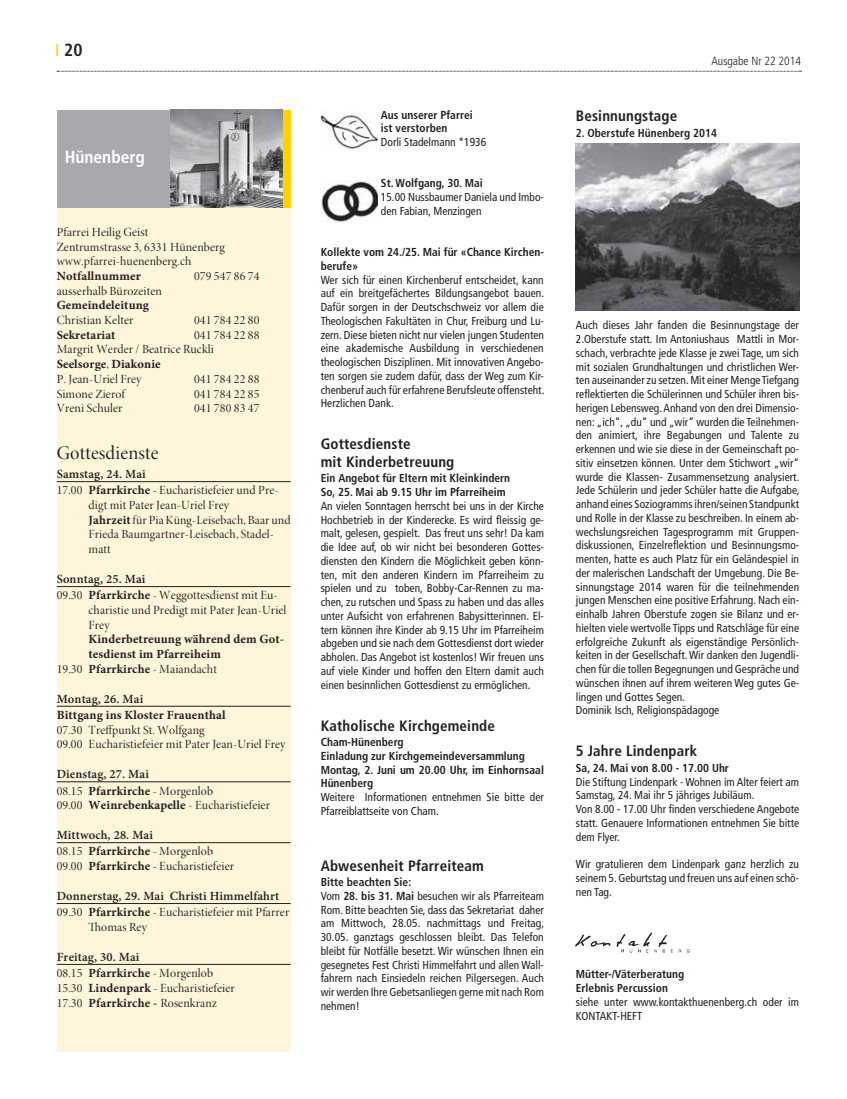
<style>
.page{position:relative;width:847px;height:1099px;background:#fff}
.page>*{position:absolute;margin:0;border:0;box-sizing:border-box;transform-origin:0 0}
.t1{font:19.38px "Minion Pro Disp";letter-spacing:.01em;color:#231f20}
.t2{font:700 condensed 17.5px "Frutiger LT Std";color:#fff}
.t3{font:700 condensed 17.5px "Frutiger LT Std";color:#231f20}
.t4{font:700 condensed 15px/17.5px "Frutiger LT Std";letter-spacing:.01em;color:#231f20}
.t5{font:12.5px/14.8px "Minion Pro Disp";letter-spacing:.01em;color:#231f20}
.t6{font:700 12.5px/14.8px "Minion Pro";letter-spacing:.01em;color:#231f20}
.t7{font:600 12.5px "Minion Pro";letter-spacing:.01em;color:#231f20}
.t8{font:300 condensed 11.88px "Frutiger LT Std";color:#231f20}
.t9{font:condensed 11.5px/13.8px "Frutiger LT Std";color:#231f20}
.t10{font:700 11.5px/13.8px "Frutiger LT Std";color:#231f20}
.s1{font-weight:400;color:#ffd200}
.s2{font-family:"Minion Pro Disp";font-weight:400}
.s3{font-family:"Minion Pro";font-weight:700}
.s4{font-weight:700;font-stretch:normal}
</style>
<div class="page">
<div style="left:57px;top:110px;width:234px;height:941px;background:#fff5db"></div>
<svg style="left:57px;top:71px;width:744px;height:1px"></svg>
<hr style="left:57px;top:481px;width:234px;height:1px;background:#231f20">
<hr style="left:57px;top:586px;width:234px;height:1px;background:#231f20">
<hr style="left:57px;top:706px;width:234px;height:1px;background:#231f20">
<hr style="left:57px;top:781px;width:234px;height:1px;background:#231f20">
<hr style="left:57px;top:842px;width:234px;height:1px;background:#231f20">
<hr style="left:57px;top:903px;width:234px;height:1px;background:#231f20">
<hr style="left:57px;top:964px;width:234px;height:1px;background:#231f20">
<div style="left:57px;top:110px;width:234px;height:97px;background:#a7a9ac"></div>
<div style="left:283px;top:110px;width:8px;height:97px;background:#ffd200"></div>
<img style="left:170px;top:110px;width:112px;height:97px">
<img style="left:321px;top:112px;width:56px;height:37px">
<img style="left:321px;top:181px;width:56px;height:41px">
<img style="left:576px;top:144px;width:223px;height:167px">
<img style="left:576px;top:932px;width:113px;height:21px">
<h2 class="t3" style="left:55px;top:41px;width:29px"><span class="s1">I</span> 20</h2>
<h2 class="t2" style="left:65px;top:148px;width:82px">Hünenberg</h2>
<p class="t5" style="left:57px;top:226px;width:170px">Pfarrei Heilig Geist<br>Zentrumstrasse 3, 6331 Hünenberg www.pfarrei-huenenberg.ch</p>
<p class="t6" style="left:57px;top:270px;width:86px">Notfallnummer</p>
<p class="t5" style="left:194px;top:270px;width:67px">079 547 86 74</p>
<p class="t5" style="left:57px;top:284px;width:107px">ausserhalb Bürozeiten</p>
<p class="t6" style="left:57px;top:299px;width:94px">Gemeindeleitung</p>
<p class="t5" style="left:57px;top:314px;width:78px">Christian Kelter</p>
<p class="t5" style="left:194px;top:314px;width:67px">041 784 22 80</p>
<p class="t6" style="left:57px;top:328px;width:60px">Sekretariat</p>
<p class="t5" style="left:57px;top:328px;width:204px;text-indent:137px">041 784 22 88<br>Margrit Werder / Beatrice Ruckli</p>
<p class="t6" style="left:57px;top:358px;width:105px">Seelsorge<span class="s2">,</span> Diakonie</p>
<p class="t5" style="left:57px;top:372px;width:86px">P. Jean-Uriel Frey</p>
<p class="t5" style="left:194px;top:372px;width:67px">041 784 22 88</p>
<p class="t5" style="left:57px;top:387px;width:70px">Simone Zierof</p>
<p class="t5" style="left:194px;top:387px;width:67px">041 784 22 85</p>
<p class="t5" style="left:57px;top:402px;width:67px">Vreni Schuler</p>
<p class="t5" style="left:194px;top:402px;width:67px">041 780 83 47</p>
<h1 class="t1" style="left:57px;top:445px;width:103px">Gottesdienste</h1>
<p class="t7" style="left:57px;top:469px;width:91px">Samstag, 24. Mai</p>
<p class="t5" style="left:89px;top:484px;width:203px;text-indent:-32px">17.00 <span class="s3">Pfarrkirche</span> - Eucharistiefeier und Pre&shy;digt mit Pater Jean-Uriel Frey<br><span class="s3">Jahrzeit</span> für Pia Küng-Leisebach, Baar und Frieda Baumgartner-Leisebach, Stadel&shy;matt</p>
<p class="t7" style="left:57px;top:574px;width:90px">Sonntag, 25. Mai</p>
<p class="t5" style="left:89px;top:589px;width:199px;text-indent:-32px">09.30 <span class="s3">Pfarrkirche</span> - Weggottesdienst mit Eu&shy;charistie und Predigt mit Pater Jean-Uriel<br>Frey</p>
<p class="t6" style="left:89px;top:633px;width:197px">Kinderbetreuung während dem Got&shy;tesdienst im Pfarreiheim</p>
<p class="t5" style="left:57px;top:662px;width:162px">19.30 <span class="s3">Pfarrkirche</span> - Maiandacht</p>
<p class="t7" style="left:57px;top:693px;width:88px">Montag, 26. Mai</p>
<p class="t6" style="left:57px;top:708px;width:170px">Bittgang ins Kloster Frauenthal</p>
<p class="t5" style="left:57px;top:723px;width:230px">07.30 Treffpunkt St. Wolfgang<br>09.00 Eucharistiefeier mit Pater Jean-Uriel Frey</p>
<p class="t7" style="left:57px;top:769px;width:94px">Dienstag, 27. Mai</p>
<p class="t5" style="left:57px;top:784px;width:215px">08.15 <span class="s3">Pfarrkirche</span> - Morgenlob<br>09.00 <span class="s3">Weinrebenkapelle</span> - Eucharistiefeier</p>
<p class="t7" style="left:57px;top:830px;width:98px">Mittwoch, 28. Mai</p>
<p class="t5" style="left:57px;top:845px;width:179px">08.15 <span class="s3">Pfarrkirche</span> - Morgenlob<br>09.00 <span class="s3">Pfarrkirche</span> - Eucharistiefeier</p>
<p class="t7" style="left:57px;top:890px;width:224px">Donnerstag, 29. Mai Christi Himmelfahrt</p>
<p class="t5" style="left:89px;top:906px;width:202px;text-indent:-32px">09.30 <span class="s3">Pfarrkirche</span> - Eucharistiefeier mit Pfarrer<br>Thomas Rey</p>
<p class="t7" style="left:57px;top:951px;width:84px">Freitag, 30. Mai</p>
<p class="t5" style="left:57px;top:966px;width:180px">08.15 <span class="s3">Pfarrkirche</span> - Morgenlob<br>15.30 <span class="s3">Lindenpark</span> - Eucharistiefeier<br>17.30 <span class="s3">Pfarrkirche -</span> Rosenkranz</p>
<p class="t10" style="left:381px;top:108px;width:93px">Aus unserer Pfarrei ist verstorben</p>
<p class="t9" style="left:381px;top:136px;width:107px">Dorli Stadelmann *1936</p>
<p class="t10" style="left:381px;top:177px;width:103px">St. Wolfgang, 30. Mai</p>
<p class="t9" style="left:381px;top:191px;width:165px">15.00 Nussbaumer Daniela und Imbo&shy;den Fabian, Menzingen</p>
<p class="t10" style="left:321px;top:246px;width:225px">Kollekte vom 24./25. Mai für «Chance Kirchen&shy;berufe»</p>
<p class="t9" style="left:321px;top:273px;width:225px;text-align:justify">Wer sich für einen Kirchenberuf entscheidet, kann auf ein breitgefächertes Bildungsangebot bauen.<br>Dafür sorgen in der Deutschschweiz vor allem die Theologischen Fakultäten in Chur, Freiburg und Lu&shy;zern. Diese bieten nicht nur vielen jungen Studenten eine akademische Ausbildung in verschiedenen theologischen Disziplinen. Mit innovativen Angebo&shy;ten sorgen sie zudem dafür, dass der Weg zum Kir&shy;chenberuf auch für erfahrene Berufsleute offensteht.<br>Herzlichen Dank.</p>
<h3 class="t4" style="left:321px;top:436px;width:135px">Gottesdienste<br>mit Kinderbetreuung</h3>
<p class="t10" style="left:321px;top:472px;width:191px">Ein Angebot für Eltern mit Kleinkindern<br>So, 25. Mai ab 9.15 Uhr im Pfarreiheim</p>
<p class="t9" style="left:321px;top:499px;width:225px;text-align:justify">An vielen Sonntagen herrscht bei uns in der Kirche Hochbetrieb in der Kinderecke. Es wird fleissig ge&shy;malt, gelesen, gespielt. Das freut uns sehr! Da kam die Idee auf, ob wir nicht bei besonderen Gottes&shy;diensten den Kindern die Möglichkeit geben könn&shy;ten, mit den anderen Kindern im Pfarreiheim zu spielen und zu toben, Bobby-Car-Rennen zu ma&shy;chen, zu rutschen und Spass zu haben und das alles unter Aufsicht von erfahrenen Babysitterinnen. El&shy;tern können ihre Kinder ab 9.15 Uhr im Pfarreiheim abgeben und sie nach dem Gottesdienst dort wieder abholen. Das Angebot ist kostenlos! Wir freuen uns auf viele Kinder und hoffen den Eltern damit auch einen besinnlichen Gottesdienst zu ermöglichen.</p>
<h3 class="t4" style="left:321px;top:717px;width:176px">Katholische Kirchgemeinde</h3>
<p class="t10" style="left:321px;top:736px;width:225px">Cham-Hünenberg<br>Einladung zur Kirchgemeindeversammlung<br>Montag, 2. Juni um 20.00 Uhr, im Einhornsaal<br>Hünenberg</p>
<p class="t9" style="left:321px;top:791px;width:225px">Weitere Informationen entnehmen Sie bitte der<br>Pfarreiblattseite von Cham.</p>
<h3 class="t4" style="left:321px;top:857px;width:165px">Abwesenheit Pfarreiteam</h3>
<p class="t9" style="left:321px;top:875px;width:225px"><span class="s4">Bitte beachten Sie:<br></span>Vom <span class="s4">28. bis 31. Mai</span> besuchen wir als Pfarreiteam Rom. Bitte beachten Sie, dass das Sekretariat daher am Mittwoch, 28.05. nachmittags und Freitag, 30.05. ganztags geschlossen bleibt. Das Telefon bleibt für Notfälle besetzt. Wir wünschen Ihnen ein gesegnetes Fest Christi Himmelfahrt und allen Wall&shy;fahrern nach Einsiedeln reichen Pilgersegen. Auch wir werden Ihre Gebetsanliegen gerne mit nach Rom nehmen!</p>
<p class="t8" style="left:711px;top:54px;width:91px">Ausgabe Nr 22 2014</p>
<h3 class="t4" style="left:576px;top:108px;width:103px">Besinnungstage</h3>
<p class="t10" style="left:576px;top:126px;width:143px">2. Oberstufe Hünenberg 2014</p>
<p class="t9" style="left:576px;top:319px;width:225px">Auch dieses Jahr fanden die Besinnungstage der 2.Oberstufe statt. Im Antoniushaus Mattli in Mor&shy;schach, verbrachte jede Klasse je zwei Tage, um sich mit sozialen Grundhaltungen und christlichen Wer&shy;ten auseinander zu setzen. Mit einer Menge Tiefgang reflektierten die Schülerinnen und Schüler ihren bis&shy;herigen Lebensweg. Anhand von den drei Dimensio&shy;nen: „ich“, „du“ und „wir“ wurden die Teilnehmen&shy;den animiert, ihre Begabungen und Talente zu erkennen und wie sie diese in der Gemeinschaft po&shy;sitiv einsetzen können. Unter dem Stichwort „wir“ wurde die Klassen- Zusammensetzung analysiert.<br>Jede Schülerin und jeder Schüler hatte die Aufgabe, anhand eines Soziogramms ihren/seinen Standpunkt und Rolle in der Klasse zu beschreiben. In einem ab&shy;wechslungsreichen Tagesprogramm mit Gruppen&shy;diskussionen, Einzelreflektion und Besinnungsmo&shy;menten, hatte es auch Platz für ein Geländespiel in der malerischen Landschaft der Umgebung. Die Be&shy;sinnungstage 2014 waren für die teilnehmenden jungen Menschen eine positive Erfahrung. Nach ein&shy;einhalb Jahren Oberstufe zogen sie Bilanz und er&shy;hielten viele wertvolle Tipps und Ratschläge für eine erfolgreiche Zukunft als eigenständige Persönlich&shy;keiten in der Gesellschaft. Wir danken den Jugendli&shy;chen für die tollen Begegnungen und Gespräche und wünschen ihnen auf ihrem weiteren Weg gutes Ge&shy;lingen und Gottes Segen.<br>Dominik Isch, Religionspädagoge</p>
<h3 class="t4" style="left:576px;top:743px;width:123px">5 Jahre Lindenpark</h3>
<p class="t10" style="left:576px;top:761px;width:155px">Sa, 24. Mai von 8.00 - 17.00 Uhr</p>
<p class="t9" style="left:576px;top:775px;width:225px">Die Stiftung Lindenpark - Wohnen im Alter feiert am Samstag, 24. Mai ihr 5 jähriges Jubiläum.<br>Von 8.00 - 17.00 Uhr finden verschiedene Angebote statt. Genauere Informationen entnehmen Sie bitte dem Flyer.</p>
<p class="t9" style="left:576px;top:858px;width:225px;text-align:justify">Wir gratulieren dem Lindenpark ganz herzlich zu seinem 5. Geburtstag und freuen uns auf einen schö&shy;nen Tag.</p>
<p class="t10" style="left:576px;top:968px;width:110px">Mütter-/Väterberatung<br>Erlebnis Percussion</p>
<p class="t9" style="left:576px;top:995px;width:225px">siehe unter www.kontakthuenenberg.ch oder im<br>KONTAKT-HEFT</p>
</div>
